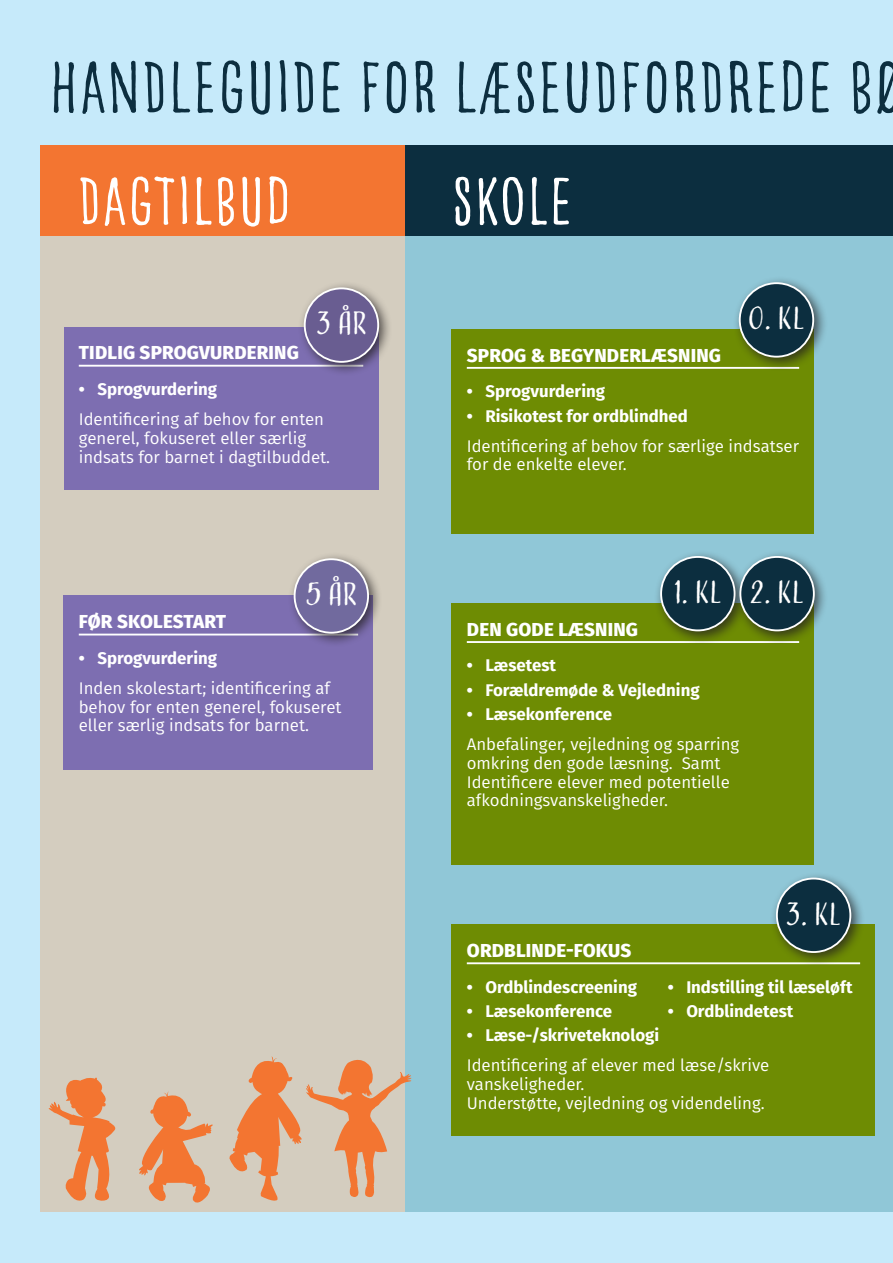
<style>
.page{position:relative;width:893px;height:1263px;background:#c6eafa}
.page>*{position:absolute;margin:0;border:0;box-sizing:border-box;transform-origin:0 0}
.t1{font:78px "Goodlife Sans Condensed";color:#0c2e3f}
.t2{font:72px "Goodlife Sans Condensed";color:#fff}
.t3{font:30px "Adorn Condensed Sans";letter-spacing:.005em;color:#fff}
._009_Overskirft{font:800 18.75px "Fira Sans";letter-spacing:.01em;color:#fff}
._008_Brød{font:16.8px/18.8px "Fira Sans";color:#fff}
.t4{font:700 16.8px "Fira Sans";color:#fff}
.s1{font-weight:800}
</style>
<div class="page">
<div style="left:41px;top:236px;width:364px;height:975px;background:#d4cdbf"></div>
<div style="left:405px;top:200px;width:488px;height:1011px;background:#90c7d7"></div>
<div style="left:41px;top:146px;width:364px;height:90px;background:#f37531"></div>
<div style="left:405px;top:146px;width:488px;height:90px;background:#0c2e3f"></div>
<svg style="left:48px;top:1077px;width:68px;height:124px"></svg>
<svg style="left:229px;top:1056px;width:183px;height:145px"></svg>
<svg style="left:139px;top:1091px;width:74px;height:112px"></svg>
<div style="left:64px;top:596px;width:309px;height:174px;background:#7d6eb1"></div>
<hr style="left:79px;top:634px;width:279px;height:1px;background:#fff">
<div style="left:64px;top:327px;width:314px;height:163px;background:#7d6eb1"></div>
<hr style="left:79px;top:365px;width:284px;height:2px;background:#fff">
<div style="left:452px;top:329px;width:362px;height:205px;background:#6e8c03"></div>
<hr style="left:467px;top:367px;width:332px;height:2px;background:#fff">
<div style="left:452px;top:603px;width:362px;height:262px;background:#6e8c03"></div>
<hr style="left:467px;top:641px;width:332px;height:2px;background:#fff">
<div style="left:452px;top:924px;width:423px;height:212px;background:#6e8c03"></div>
<hr style="left:467px;top:962px;width:393px;height:2px;background:#fff">
<div style="left:297px;top:281px;width:96px;height:96px;background:#231f20;opacity:.75"></div>
<div style="left:305px;top:288px;width:73px;height:74px;background:#695d91;border-radius:50%"></div>
<div style="left:304px;top:287px;width:75px;height:76px;border:2px solid #fff;border-radius:50%"></div>
<div style="left:732px;top:276px;width:96px;height:95px;background:#231f20;opacity:.75"></div>
<div style="left:740px;top:283px;width:73px;height:74px;background:#0c2e3f;border-radius:50%"></div>
<div style="left:739px;top:282px;width:75px;height:76px;border:2px solid #fff;border-radius:50%"></div>
<div style="left:654px;top:550px;width:95px;height:95px;background:#231f20;opacity:.75"></div>
<div style="left:661px;top:557px;width:74px;height:73px;background:#0c2e3f;border-radius:50%"></div>
<div style="left:660px;top:556px;width:75px;height:75px;border:2px solid #fff;border-radius:50%"></div>
<div style="left:770px;top:871px;width:95px;height:96px;background:#231f20;opacity:.75"></div>
<div style="left:777px;top:878px;width:73px;height:74px;background:#0c2e3f;border-radius:50%"></div>
<div style="left:776px;top:878px;width:75px;height:75px;border:2px solid #fff;border-radius:50%"></div>
<div style="left:733px;top:550px;width:96px;height:95px;background:#231f20;opacity:.75"></div>
<div style="left:740px;top:557px;width:74px;height:73px;background:#0c2e3f;border-radius:50%"></div>
<div style="left:739px;top:556px;width:76px;height:75px;border:2px solid #fff;border-radius:50%"></div>
<div style="left:287px;top:552px;width:96px;height:95px;background:#231f20;opacity:.75"></div>
<div style="left:295px;top:559px;width:73px;height:74px;background:#716a9e;border-radius:50%"></div>
<div style="left:294px;top:558px;width:75px;height:76px;border:2px solid #fff;border-radius:50%"></div>
<p class="t1" style="left:49px;top:44px;width:856px">HANDLEGUIDE FOR LÆSEUDFORDREDE BØ</p>
<p class="t2" style="left:77px;top:161px;width:216px">DAGTILBUD</p>
<p class="t2" style="left:451px;top:161px;width:123px">SKOLE</p>
<p class="t3" style="left:316px;top:305px;width:52px">3 år</p>
<p class="t3" style="left:748px;top:299px;width:58px">0. kl</p>
<p class="_009_Overskirft" style="left:79px;top:337px;width:222px">TIDLIG SPROGVURDERING</p>
<p class="t4" style="left:79px;top:375px;width:140px"><span class="s1">•</span> Sprogvurdering</p>
<p class="_008_Brød" style="left:79px;top:409px;width:253px">Identificering af behov for enten generel, fokuseret eller særlig indsats for barnet i dagtilbuddet.</p>
<p class="_009_Overskirft" style="left:467px;top:339px;width:256px">SPROG &amp; BEGYNDERLÆSNING</p>
<p class="t4" style="left:467px;top:377px;width:140px"><span class="s1">•</span> Sprogvurdering</p>
<p class="t4" style="left:467px;top:402px;width:222px"><span class="s1">•</span> Risikotest for ordblindhed</p>
<p class="_008_Brød" style="left:467px;top:436px;width:334px">Identificering af behov for særlige indsatser for de enkelte elever.</p>
<p class="t3" style="left:305px;top:575px;width:53px">5 år</p>
<p class="t3" style="left:750px;top:573px;width:56px">2. kl</p>
<p class="t3" style="left:674px;top:573px;width:50px">1. kl</p>
<p class="_009_Overskirft" style="left:79px;top:605px;width:149px">FØR SKOLESTART</p>
<p class="t4" style="left:79px;top:644px;width:140px"><span class="s1">•</span> Sprogvurdering</p>
<p class="_008_Brød" style="left:79px;top:678px;width:264px">Inden skolestart; identificering af behov for enten generel, fokuseret eller særlig indsats for barnet.</p>
<p class="_009_Overskirft" style="left:467px;top:613px;width:173px">DEN GODE LÆSNING</p>
<p class="t4" style="left:467px;top:651px;width:91px"><span class="s1">•</span> Læsetest</p>
<p class="t4" style="left:467px;top:676px;width:234px"><span class="s1">•</span> Forældremøde &amp; Vejledning</p>
<p class="t4" style="left:467px;top:700px;width:147px"><span class="s1">•</span> Læsekonference</p>
<p class="_008_Brød" style="left:467px;top:734px;width:274px">Anbefalinger, vejledning og sparring omkring den gode læsning. Samt Identificere elever med potentielle afkodningsvanskeligheder.</p>
<p class="t3" style="left:786px;top:895px;width:57px">3. kl</p>
<p class="_009_Overskirft" style="left:467px;top:934px;width:166px">ORDBLINDE-FOKUS</p>
<p class="t4" style="left:467px;top:973px;width:172px"><span class="s1">•</span> Ordblindescreening</p>
<p class="t4" style="left:467px;top:997px;width:147px"><span class="s1">•</span> Læsekonference</p>
<p class="t4" style="left:467px;top:1021px;width:194px"><span class="s1">•</span> Læse-/skriveteknologi</p>
<p class="t4" style="left:668px;top:973px;width:186px"><span class="s1">•</span> Indstilling til læseløft</p>
<p class="t4" style="left:668px;top:997px;width:127px"><span class="s1">•</span> Ordblindetest</p>
<p class="_008_Brød" style="left:467px;top:1056px;width:304px">Identificering af elever med læse/skrive vanskeligheder.<br>Understøtte, vejledning og videndeling.</p>
</div>
